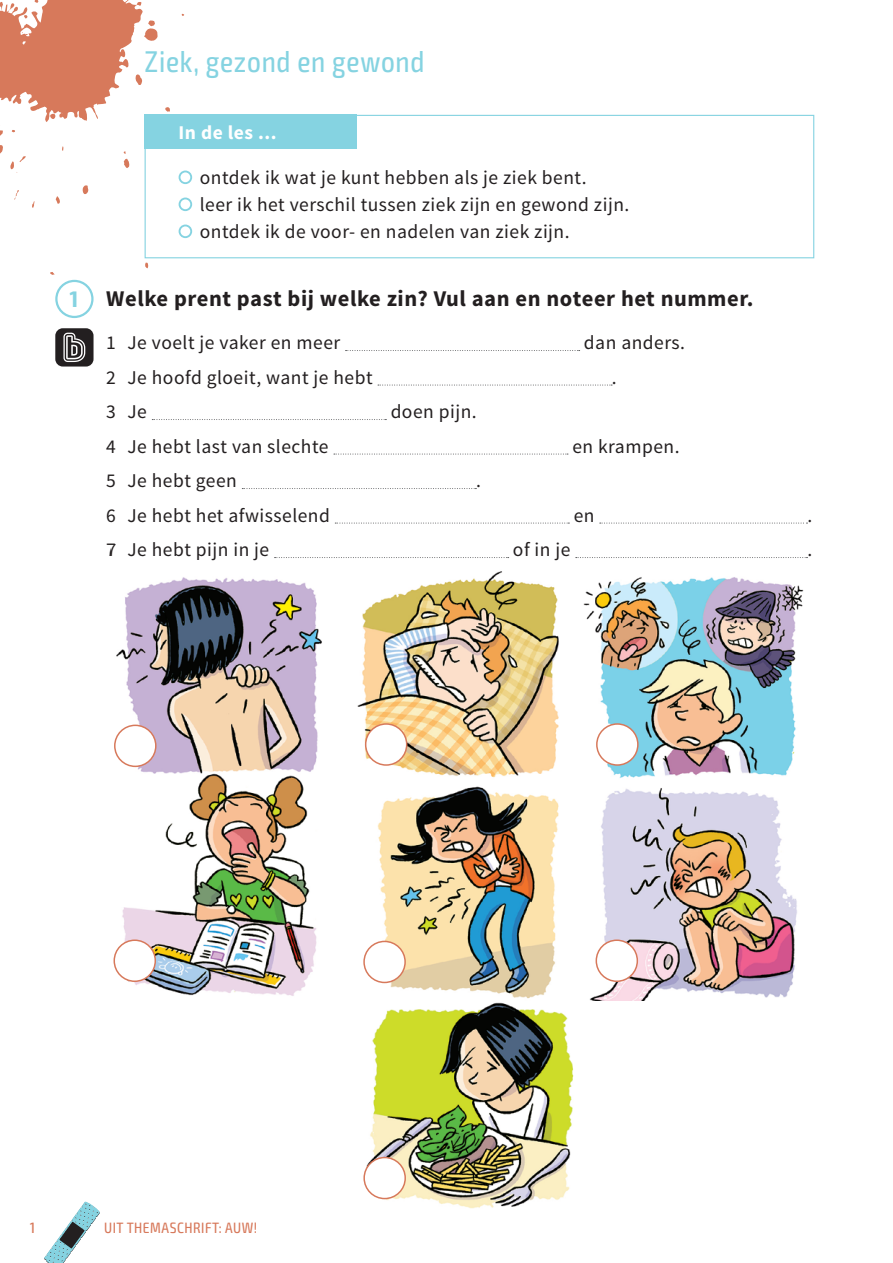
<style>
.page{position:relative;width:893px;height:1263px;background:#fff}
.page>*{position:absolute;margin:0;border:0;box-sizing:border-box;transform-origin:0 0}
.t1{font:condensed 30px "Exo 2";letter-spacing:.025em;color:#85d3e1}
.t2{font:700 22.5px "Source Sans Pro";letter-spacing:.025em;color:#231f20}
.t3{font:700 condensed 22.5px "Exo 2";color:#85d3e1}
.t4{font:19.5px/27px "Source Sans Pro";letter-spacing:.025em;color:#231f20}
.t5{font:700 19.5px "Source Sans Pro";letter-spacing:.025em;color:#fff}
.t6{font:condensed 15px "Exo 2";letter-spacing:.035em;color:#d7795b}
.t7{font:500 condensed 15px "Exo 2";color:#d7795b}
</style>
<div class="page">
<svg style="left:44px;top:1201px;width:56px;height:62px"></svg>
<svg style="left:0;top:0;width:194px;height:275px"></svg>
<div style="left:145px;top:115px;width:669px;height:143px;background:#fff;border:1px solid #85d3e1"></div>
<div style="left:179px;top:171px;width:13px;height:13px;border:2px solid #85d3e1;border-radius:50%"></div>
<div style="left:179px;top:198px;width:13px;height:13px;border:2px solid #85d3e1;border-radius:50%"></div>
<div style="left:179px;top:225px;width:13px;height:13px;border:2px solid #85d3e1;border-radius:50%"></div>
<div style="left:145px;top:115px;width:212px;height:34px;background:#85d3e1"></div>
<svg style="left:346px;top:350px;width:234px;height:1px"></svg>
<svg style="left:378px;top:385px;width:234px;height:1px"></svg>
<svg style="left:152px;top:419px;width:234px;height:1px"></svg>
<svg style="left:334px;top:454px;width:234px;height:1px"></svg>
<svg style="left:242px;top:488px;width:234px;height:1px"></svg>
<svg style="left:335px;top:523px;width:234px;height:1px"></svg>
<svg style="left:600px;top:523px;width:207px;height:1px"></svg>
<svg style="left:275px;top:557px;width:234px;height:1px"></svg>
<svg style="left:576px;top:557px;width:231px;height:1px"></svg>
<div style="left:55px;top:280px;width:39px;height:38px;border:2px solid #85d3e1;border-radius:50%"></div>
<img style="left:366px;top:1002px;width:208px;height:206px">
<img style="left:589px;top:791px;width:208px;height:210px">
<img style="left:366px;top:791px;width:193px;height:208px">
<img style="left:116px;top:791px;width:201px;height:205px">
<img style="left:357px;top:571px;width:447px;height:220px">
<img style="left:114px;top:577px;width:208px;height:214px">
<div style="left:115px;top:725px;width:41px;height:41px;background:#fff;border-radius:50%"></div>
<div style="left:114px;top:724px;width:43px;height:43px;border:2px solid #d7795b;border-radius:50%"></div>
<div style="left:114px;top:940px;width:41px;height:41px;background:#fff;border-radius:50%"></div>
<div style="left:113px;top:939px;width:43px;height:43px;border:2px solid #d7795b;border-radius:50%"></div>
<div style="left:364px;top:1157px;width:41px;height:41px;background:#fff;border-radius:50%"></div>
<div style="left:363px;top:1157px;width:43px;height:42px;border:2px solid #d7795b;border-radius:50%"></div>
<div style="left:366px;top:724px;width:41px;height:41px;background:#fff;border-radius:50%"></div>
<div style="left:365px;top:723px;width:42px;height:43px;border:2px solid #d7795b;border-radius:50%"></div>
<div style="left:364px;top:941px;width:41px;height:41px;background:#fff;border-radius:50%"></div>
<div style="left:363px;top:941px;width:43px;height:42px;border:2px solid #d7795b;border-radius:50%"></div>
<div style="left:597px;top:724px;width:41px;height:41px;background:#fff;border-radius:50%"></div>
<div style="left:596px;top:723px;width:43px;height:43px;border:2px solid #d7795b;border-radius:50%"></div>
<div style="left:596px;top:940px;width:41px;height:41px;background:#fff;border-radius:50%"></div>
<div style="left:596px;top:939px;width:42px;height:43px;border:2px solid #d7795b;border-radius:50%"></div>
<div style="left:55px;top:328px;width:39px;height:38px;background:#231f20;border-radius:7px"></div>
<svg style="left:63px;top:333px;width:22px;height:29px"></svg>
<h1 class="t1" style="left:145px;top:44px;width:281px">Ziek, gezond en gewond</h1>
<p class="t5" style="left:179px;top:120px;width:100px">In de les ...</p>
<p class="t3" style="left:70px;top:285px;width:10px">1</p>
<p class="t4" style="left:200px;top:164px;width:431px">ontdek ik wat je kunt hebben als je ziek bent.<br>leer ik het verschil tussen ziek zijn en gewond zijn. ontdek ik de voor- en nadelen van ziek zijn.</p>
<p class="t2" style="left:106px;top:284px;width:649px">Welke prent past bij welke zin? Vul aan en noteer het nummer.</p>
<p class="t4" style="left:106px;top:330px;width:235px">1 Je voelt je vaker en meer</p>
<p class="t4" style="left:584px;top:330px;width:103px">dan anders.</p>
<p class="t4" style="left:106px;top:364px;width:268px">2 Je hoofd gloeit, want je hebt</p>
<p class="t4" style="left:612px;top:364px;width:6px">.</p>
<p class="t4" style="left:106px;top:399px;width:42px">3 Je</p>
<p class="t4" style="left:391px;top:399px;width:88px">doen pijn.</p>
<p class="t4" style="left:106px;top:433px;width:224px">4 Je hebt last van slechte</p>
<p class="t4" style="left:572px;top:433px;width:109px">en krampen.</p>
<p class="t4" style="left:106px;top:468px;width:132px">5 Je hebt geen</p>
<p class="t4" style="left:476px;top:468px;width:6px">.</p>
<p class="t4" style="left:106px;top:502px;width:225px">6 Je hebt het afwisselend</p>
<p class="t4" style="left:574px;top:502px;width:22px">en</p>
<p class="t4" style="left:807px;top:502px;width:6px">.</p>
<p class="t4" style="left:106px;top:537px;width:164px">7 Je hebt pijn in je</p>
<p class="t4" style="left:513px;top:537px;width:59px">of in je</p>
<p class="t4" style="left:807px;top:537px;width:6px">.</p>
<p class="t7" style="left:30px;top:1219px;width:7px">1</p>
<p class="t6" style="left:104px;top:1219px;width:154px">UIT THEMASCHRIFT: AUW!</p>
</div>
